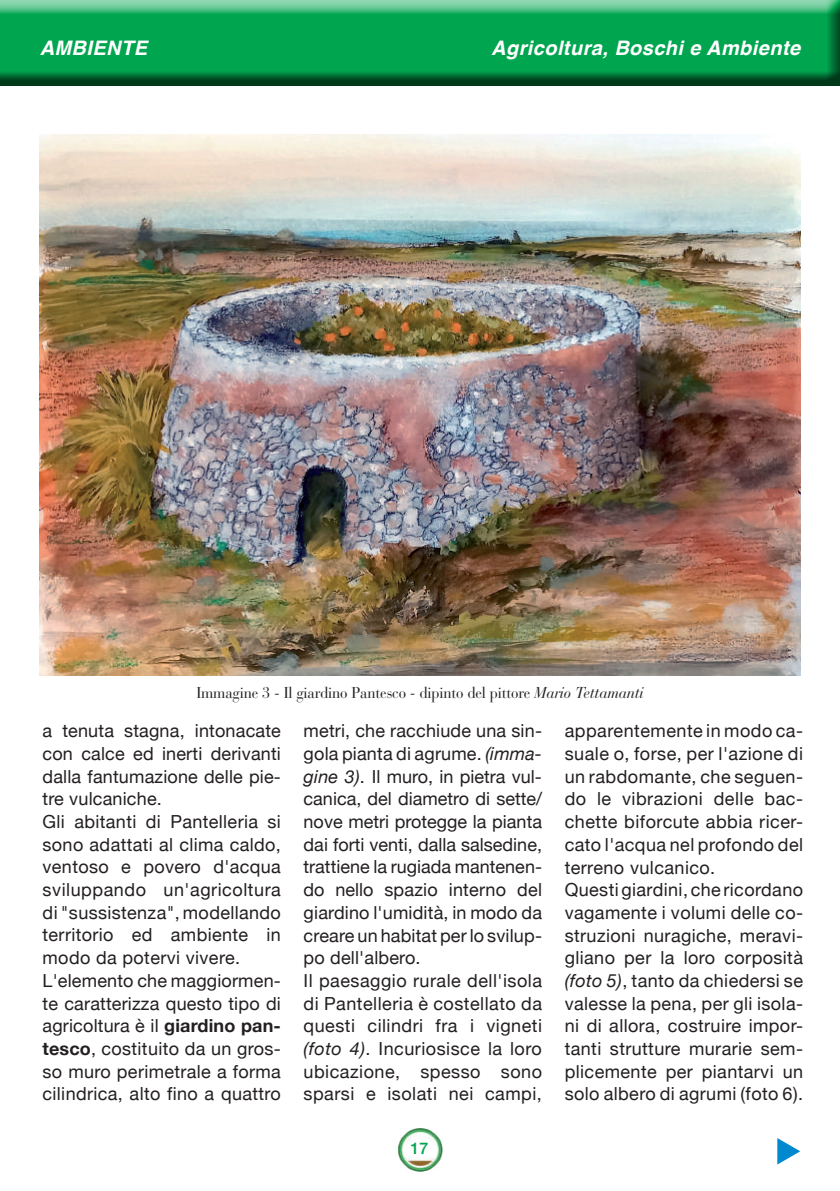
<style>
.page{position:relative;width:840px;height:1191px;background:#fff}
.page>*{position:absolute;margin:0;border:0;box-sizing:border-box;transform-origin:0 0}
.t1{font:italic 700 20px "Helvetica";letter-spacing:.02em;color:#fff}
.t2{font:18px/22.6px "Helvetica Neue";letter-spacing:.02em;color:#231f20}
.t3{font:500 16px "Helvetica Neue";color:#00a54f}
.t4{font:15.6px "Bauer Bodoni";letter-spacing:-.01em;color:#231f20;scale:.94 1}
.s1{font-style:italic}
.s2{font-weight:700}
</style>
<div class="page">
<img style="left:397px;top:1128px;width:46px;height:44px">
<div style="left:0;top:0;width:839px;height:87px;background:#231f20;opacity:.75"></div>
<svg style="left:777px;top:1138px;width:22px;height:26px"></svg>
<img style="left:40px;top:135px;width:759px;height:540px">
<p class="t1" style="left:40px;top:31px;width:109px">AMBIENTE</p>
<p class="t1" style="left:491px;top:31px;width:310px">Agricoltura, Boschi e Ambiente</p>
<p class="t4" style="left:196px;top:683px;width:477px">Immagine 3 - Il giardino Pantesco - dipinto del pittore <span class="s1">Mario Tettamanti</span></p>
<p class="t2" style="left:43px;top:720px;width:240px">a tenuta stagna, intonacate con calce ed inerti derivanti dalla fantumazione delle pie&shy;tre vulcaniche.<br>Gli abitanti di Pantelleria si sono adattati al clima caldo, ventoso e povero d'acqua sviluppando un'agricoltura di "sussistenza", modellando territorio ed ambiente in modo da potervi vivere.<br>L'elemento che maggiormen&shy;te caratterizza questo tipo di agricoltura è il <span class="s2">giardino pan&shy;tesco</span>, costituito da un gros&shy;so muro perimetrale a forma cilindrica, alto fino a quattro</p>
<p class="t2" style="left:303px;top:720px;width:240px">metri, che racchiude una sin&shy;gola pianta di agrume. <span class="s1">(imma&shy;gine 3)</span>. Il muro, in pietra vul&shy;canica, del diametro di sette/ nove metri protegge la pianta dai forti venti, dalla salsedine, trattiene la rugiada mantenen&shy;do nello spazio interno del giardino l'umidità, in modo da creare un habitat per lo svilup&shy;po dell'albero.<br>Il paesaggio rurale dell'isola di Pantelleria è costellato da questi cilindri fra i vigneti <span class="s1">(foto 4)</span>. Incuriosisce la loro ubicazione, spesso sono sparsi e isolati nei campi,</p>
<p class="t2" style="left:564px;top:720px;width:240px">apparentemente in modo ca&shy;suale o, forse, per l'azione di un rabdomante, che seguen&shy;do le vibrazioni delle bac&shy;chette biforcute abbia ricer&shy;cato l'acqua nel profondo del terreno vulcanico.<br>Questi giardini, che ricordano vagamente i volumi delle co&shy;struzioni nuragiche, meravi&shy;gliano per la loro corposità <span class="s1">(foto 5)</span>, tanto da chiedersi se valesse la pena, per gli isola&shy;ni di allora, costruire impor&shy;tanti strutture murarie sem&shy;plicemente per piantarvi un solo albero di agrumi (foto 6).</p>
<p class="t3" style="left:410px;top:1135px;width:19px">17</p>
</div>
